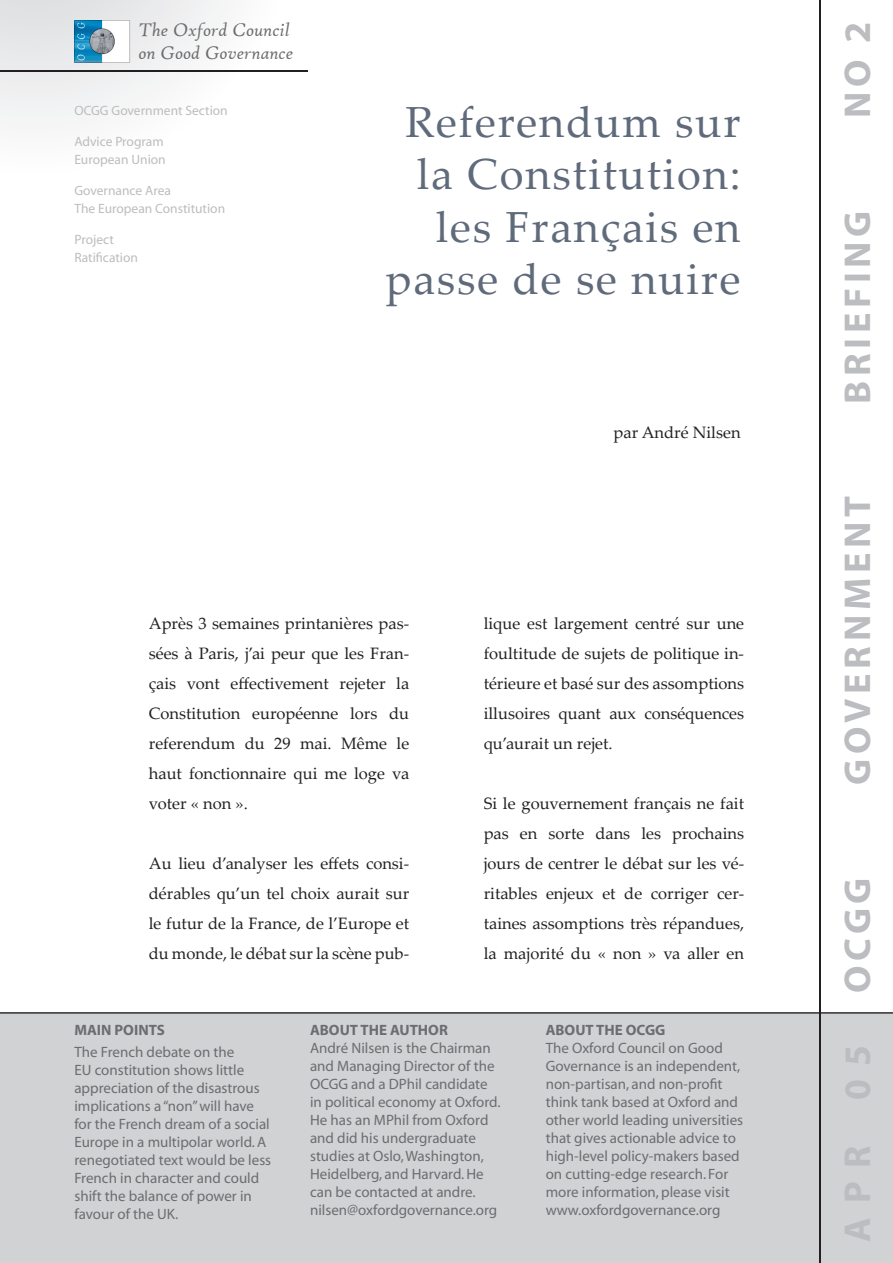
<style>
.page{position:relative;width:893px;height:1263px;background:#fff}
.page>*{position:absolute;margin:0;border:0;box-sizing:border-box;transform-origin:0 0}
.t1{font:43.5px/52.2px "Palatino Linotype";letter-spacing:.04em;color:#5f6a7b;text-align:right}
.t2{font:700 37.5px "Myriad";letter-spacing:.12em;color:#bcbdc0}
.t3{font:italic 19.5px/23.4px "High Tower Text";color:#6c6d70}
.t4{font:16.5px/30px "Palatino Linotype";color:#231f20;text-align:justify}
.t5{font:15px/18px "Myriad";color:#6c6d70}
.t6{font:700 15px "Myriad";color:#6c6d70}
.t7{font:13.5px/18px "Myriad";color:#bcbdc0}
</style>
<div class="page">
<div style="left:0;top:1013px;width:893px;height:250px;background:#d1d2d4"></div>
<hr style="left:821px;top:1012px;width:72px;height:1px;background:#231f20">
<hr style="left:0;top:1012px;width:819px;height:1px;background:#231f20">
<hr style="left:821px;top:1013px;width:72px;height:1px;background:#231f20">
<hr style="left:0;top:1013px;width:819px;height:1px;background:#231f20">
<svg style="left:0;top:0;width:308px;height:123px"></svg>
<img style="left:74px;top:20px;width:56px;height:42px">
<hr style="left:819px;top:0;width:2px;height:1012px;background:#231f20">
<hr style="left:819px;top:1013px;width:2px;height:250px;background:#231f20">
<img style="left:0;top:71px;width:308px;height:1px">
<h3 class="t3" style="left:139px;top:18px;width:156px">The Oxford Council on Good Governance</h3>
<p class="t7" style="left:74px;top:102px;width:155px">OCGG Government Section</p>
<p class="t7" style="left:74px;top:133px;width:93px">Advice Program<br>European Union</p>
<p class="t7" style="left:74px;top:182px;width:152px">Governance Area<br>The European Constitution</p>
<p class="t7" style="left:74px;top:231px;width:65px">Project<br>Ratification</p>
<h1 class="t1" style="left:386px;top:94px;width:357px">Referendum sur la Constitution: les Français en passe de se nuire</h1>
<p class="t4" style="left:613px;top:416px;width:129px">par André Nilsen</p>
<p class="t4" style="left:149px;top:608px;width:262px">Après 3 semaines printanières pas&shy;sées à Paris, j’ai peur que les Fran&shy;çais vont effectivement rejeter la Constitution européenne lors du referendum du 29 mai. Même le haut fonctionnaire qui me loge va voter « non ».</p>
<p class="t4" style="left:149px;top:848px;width:262px">Au lieu d’analyser les effets consi&shy;dérables qu’un tel choix aurait sur le futur de la France, de l’Europe et du monde, le débat sur la scène pub-</p>
<p class="t4" style="left:484px;top:608px;width:262px">lique est largement centré sur une foultitude de sujets de politique in&shy;térieure et basé sur des assomptions illusoires quant aux conséquences qu’aurait un rejet.</p>
<p class="t4" style="left:484px;top:788px;width:262px">Si le gouvernement français ne fait pas en sorte dans les prochains jours de centrer le débat sur les vé&shy;ritables enjeux et de corriger cer&shy;taines assomptions très répandues, la majorité du « non » va aller en</p>
<p class="t6" style="left:74px;top:1022px;width:92px">MAIN POINTS</p>
<p class="t5" style="left:74px;top:1044px;width:198px">The French debate on the<br>EU constitution shows little appreciation of the disastrous implications a “non” will have for the French dream of a social<br>Europe in a multipolar world. A renegotiated text would be less<br>French in character and could shift the balance of power in favour of the UK.</p>
<p class="t6" style="left:310px;top:1022px;width:139px">ABOUT THE AUTHOR</p>
<p class="t5" style="left:310px;top:1040px;width:192px">André Nilsen is the Chairman and Managing Director of the<br>OCGG and a DPhil candidate in political economy at Oxford.<br>He has an MPhil from Oxford and did his undergraduate studies at Oslo, Washington,<br>Heidelberg, and Harvard. He can be contacted at andre. nilsen@oxfordgovernance.org</p>
<p class="t6" style="left:546px;top:1022px;width:121px">ABOUT THE OCGG</p>
<p class="t5" style="left:546px;top:1040px;width:199px">The Oxford Council on Good<br>Governance is an independent, non-partisan, and non-profit think tank based at Oxford and other world leading universities that gives actionable advice to high-level policy-makers based on cutting-edge research. For more information, please visit www.oxfordgovernance.org</p>
<h2 class="t2" style="left:838px;top:118px;width:98px;rotate:-90deg">NO 2</h2>
<h2 class="t2" style="left:838px;top:404px;width:194px;rotate:-90deg">BRIEFING</h2>
<h2 class="t2" style="left:838px;top:785px;width:290px;rotate:-90deg">GOVERNMENT</h2>
<h2 class="t2" style="left:838px;top:992px;width:116px;rotate:-90deg">OCGG</h2>
<h2 class="t2" style="left:838px;top:1242px;width:199px;rotate:-90deg">APR 05</h2>
</div>
